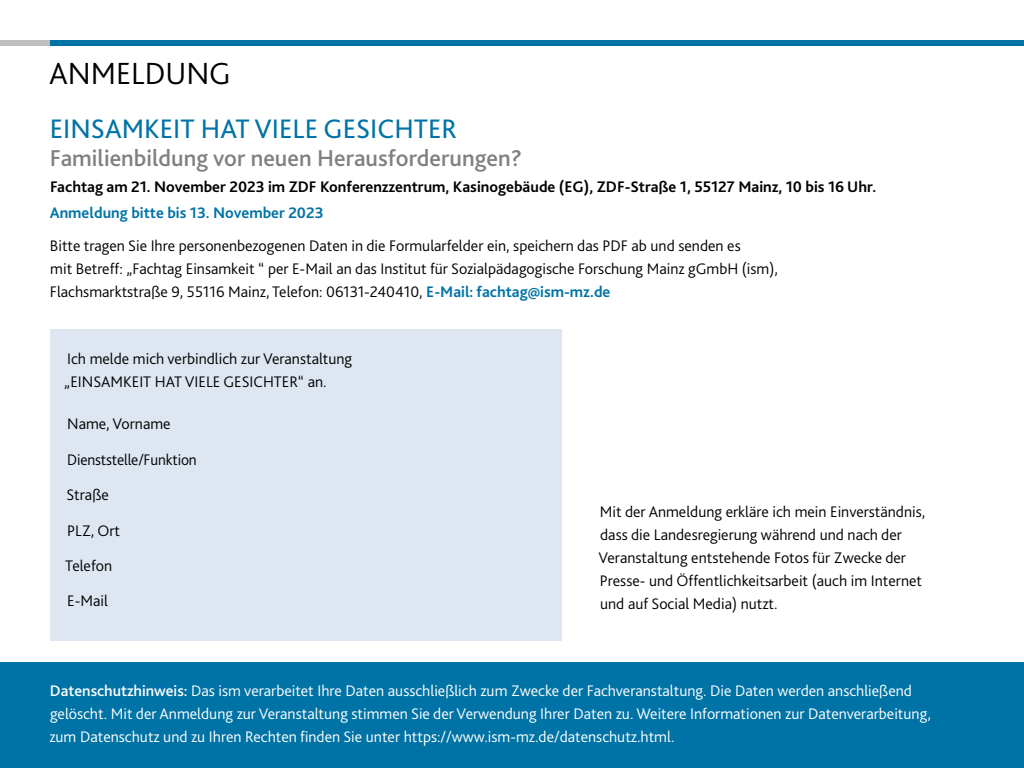
<style>
.page{position:relative;width:1024px;height:768px;background:#fff}
.page>*{position:absolute;margin:0;border:0;box-sizing:border-box;transform-origin:0 0}
.P_Fließtext{font:300 32px "Bliss 2";color:#000}
.P_normal{font:28px "Bliss 2";color:#0073a6}
.P_normal-2{font:500 24px "Bliss 2";color:#808080}
.P_normal-3{font:300 16px/23px "Bliss 2";color:#000}
.P_normal-4{font:300 16px/23px "Bliss 2";color:#fff}
.P_Formular{font:300 16px/23px "Bliss 2";color:#000}
.P_normal-5{font:700 16px "Bliss 2";color:#000}
.P_normal-6{font:700 16px "Bliss 2";color:#0073a6}
.s1{font-weight:700;color:#0073a6}
.s2{font-weight:500}
</style>
<div class="page">
<div style="left:0;top:662px;width:1024px;height:106px;background:#0073a6"></div>
<div style="left:50px;top:330px;width:512px;height:311px;background:#dee7f1"></div>
<div style="left:0;top:40px;width:59px;height:6px;background:#bfbfbf"></div>
<div style="left:50px;top:40px;width:974px;height:6px;background:#0073a6"></div>
<p class="P_Fließtext" style="left:49px;top:54px;width:183px">ANMELDUNG</p>
<p class="P_normal" style="left:50px;top:111px;width:409px">EINSAMKEIT HAT VIELE GESICHTER</p>
<p class="P_normal-2" style="left:50px;top:143px;width:474px">Familienbildung vor neuen Herausforderungen?</p>
<p class="P_normal-5" style="left:50px;top:177px;width:828px">Fachtag am 21. November 2023 im ZDF Konferenzzentrum, Kasinogebäude (EG), ZDF-Straße 1, 55127 Mainz, 10 bis 16 Uhr.</p>
<p class="P_normal-6" style="left:50px;top:202px;width:275px">Anmeldung bitte bis 13. November 2023</p>
<p class="P_normal-3" style="left:50px;top:234px;width:729px">Bitte tragen Sie Ihre personenbezogenen Daten in die Formularfelder ein, speichern das PDF ab und senden es<br>mit Betreff: „Fachtag Einsamkeit “ per E-Mail an das Institut für Sozialpädagogische Forschung Mainz gGmbH (ism),<br>Flachsmarktstraße 9, 55116 Mainz, Telefon: 06131-240410, <span class="s1">E-Mail: fachtag@ism-mz.de</span></p>
<p class="P_Formular" style="left:64px;top:347px;width:289px">Ich melde mich verbindlich zur Veranstaltung „EINSAMKEIT HAT VIELE GESICHTER“ an.</p>
<p class="P_Formular" style="left:67px;top:412px;width:105px">Name, Vorname</p>
<p class="P_Formular" style="left:67px;top:448px;width:131px">Dienststelle/Funktion</p>
<p class="P_Formular" style="left:66px;top:483px;width:44px">Straße</p>
<p class="P_Formular" style="left:67px;top:518px;width:54px">PLZ, Ort</p>
<p class="P_Formular" style="left:65px;top:554px;width:49px">Telefon</p>
<p class="P_Formular" style="left:67px;top:589px;width:42px">E-Mail</p>
<p class="P_normal-3" style="left:598px;top:499px;width:328px">Mit der Anmeldung erkläre ich mein Einverständnis, dass die Landesregierung während und nach der Veranstaltung entstehende Fotos für Zwecke der Presse- und Öffentlichkeitsarbeit (auch im Internet und auf Social Media) nutzt.</p>
<p class="P_normal-4" style="left:49px;top:679px;width:883px"><span class="s2">Datenschutzhinweis:</span> Das ism verarbeitet Ihre Daten ausschließlich zum Zwecke der Fachveranstaltung. Die Daten werden anschließend gelöscht. Mit der Anmeldung zur Veranstaltung stimmen Sie der Verwendung Ihrer Daten zu. Weitere Informationen zur Datenverarbeitung, zum Datenschutz und zu Ihren Rechten finden Sie unter https://www.ism-mz.de/datenschutz.html.</p>
</div>
